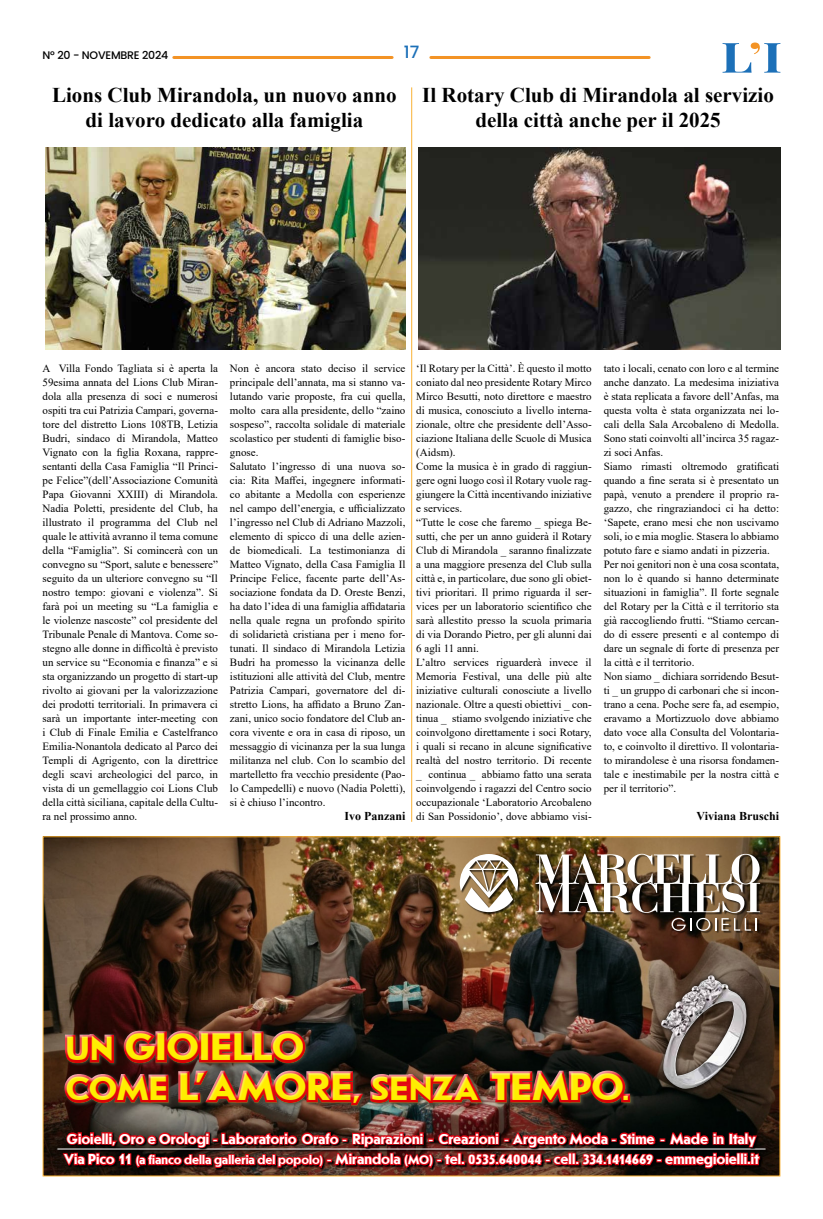
<style>
.page{position:relative;width:823px;height:1219px;background:#fff}
.page>*{position:absolute;margin:0;border:0;box-sizing:border-box;transform-origin:0 0}
.t1{font:700 39.9px/39.9px "Journal Sans";letter-spacing:-.005em;color:#ffed00;scale:1.05 1}
.t2{font:700 21px/25.2px "Times New Roman";color:#000;text-align:center}
.t3{font:500 17px "Poppins";color:#1c70b8}
.t4{font:700 15px/20.5px "Journal Sans";color:#fff}
.t5{font:700 12px "Times New Roman";color:#000}
.t6{font:11px/14px "Times New Roman";color:#000}
.t7{font:500 11px "Poppins";letter-spacing:-.02em;color:#000}
.s1{font-size:34.9px}
.s2{font-size:29.9px}
.s3{font-size:12px}
.s4{font-size:13px}
.s5{font-size:14px}
</style>
<div class="page">
<svg style="left:722px;top:43px;width:58px;height:30px"></svg>
<hr style="left:174px;top:56px;width:218px;height:3px;background:#f39325">
<hr style="left:430px;top:56px;width:218px;height:3px;background:#f39325">
<img style="left:45px;top:838px;width:733px;height:336px">
<hr style="left:58px;top:1148px;width:706px;height:1px;background:#fff">
<svg style="left:656px;top:971px;width:96px;height:46px"></svg>
<img style="left:660px;top:975px;width:86px;height:42px">
<img style="left:61px;top:1017px;width:699px;height:157px">
<div style="left:60px;top:1026px;width:573px;height:82px;background:#fff;opacity:.75"></div>
<div style="left:63px;top:1028px;width:571px;height:82px;background:#f2e500;opacity:.75"></div>
<div style="left:459px;top:854px;width:303px;height:79px;background:#000;opacity:.75"></div>
<svg style="left:459px;top:854px;width:58px;height:58px"></svg>
<img style="left:535px;top:854px;width:224px;height:77px">
<img style="left:45px;top:147px;width:360px;height:202px">
<img style="left:418px;top:147px;width:362px;height:202px">
<hr style="left:411px;top:87px;width:1px;height:735px;background:#f9b234">
<p class="t7" style="left:43px;top:49px;width:127px">N° 20 - NOVEMBRE 2024</p>
<h3 class="t3" style="left:403px;top:43px;width:17px">17</h3>
<h2 class="t2" style="left:52px;top:81px;width:346px">Lions Club Mirandola, un nuovo anno di lavoro dedicato alla famiglia</h2>
<h2 class="t2" style="left:422px;top:81px;width:353px">Il Rotary Club di Mirandola al servizio della città anche per il 2025</h2>
<p class="t6" style="left:43px;top:361px;width:177px;text-align:justify">A Villa Fondo Tagliata si è aperta la 59esima annata del Lions Club Miran&shy;dola alla presenza di soci e numerosi ospiti tra cui Patrizia Campari, governa&shy;tore del distretto Lions 108TB, Letizia Budri, sindaco di Mirandola, Matteo Vignato con la figlia Roxana, rappre&shy;sentanti della Casa Famiglia “Il Princi&shy;pe Felice”(dell’Associazione Comunità Papa Giovanni XXIII) di Mirandola.<br>Nadia Poletti, presidente del Club, ha illustrato il programma del Club nel quale le attività avranno il tema comune della “Famiglia”. Si comincerà con un convegno su “Sport, salute e benessere” seguito da un ulteriore convegno su “Il nostro tempo: giovani e violenza”. Si farà poi un meeting su “La famiglia e le violenze nascoste” col presidente del Tribunale Penale di Mantova. Come so&shy;stegno alle donne in difficoltà è previsto un service su “Economia e finanza” e si sta organizzando un progetto di start-up rivolto ai giovani per la valorizzazione dei prodotti territoriali. In primavera ci sarà un importante inter-meeting con i Club di Finale Emilia e Castelfranco Emilia-Nonantola dedicato al Parco dei Templi di Agrigento, con la direttrice degli scavi archeologici del parco, in vista di un gemellaggio coi Lions Club della città siciliana, capitale della Cultu&shy;ra nel prossimo anno.</p>
<p class="t6" style="left:416px;top:361px;width:177px">‘Il Rotary per la Città’. È questo il motto coniato dal neo presidente Rotary Mirco Mirco Besutti, noto direttore e maestro di musica, conosciuto a livello interna&shy;zionale, oltre che presidente dell’Asso&shy;ciazione Italiana delle Scuole di Musica (Aidsm).<br>Come la musica è in grado di raggiun&shy;gere ogni luogo così il Rotary vuole rag&shy;giungere la Città incentivando iniziative e services.<br>“Tutte le cose che faremo _ spiega Be&shy;sutti, che per un anno guiderà il Rotary Club di Mirandola _ saranno finalizzate a una maggiore presenza del Club sulla città e, in particolare, due sono gli obiet&shy;tivi prioritari. Il primo riguarda il ser&shy;vices per un laboratorio scientifico che sarà allestito presso la scuola primaria di via Dorando Pietro, per gli alunni dai 6 agli 11 anni.<br>L’altro services riguarderà invece il Memoria Festival, una delle più alte iniziative culturali conosciute a livello nazionale. Oltre a questi obiettivi _ con&shy;tinua _ stiamo svolgendo iniziative che coinvolgono direttamente i soci Rotary, i quali si recano in alcune significative realtà del nostro territorio. Di recente _ continua _ abbiamo fatto una serata coinvolgendo i ragazzi del Centro socio occupazionale ‘Laboratorio Arcobaleno di San Possidonio’, dove abbiamo visi-</p>
<p class="t6" style="left:230px;top:361px;width:177px">Non è ancora stato deciso il service principale dell’annata, ma si stanno va&shy;lutando varie proposte, fra cui quella, molto cara alla presidente, dello “zaino sospeso”, raccolta solidale di materiale scolastico per studenti di famiglie biso&shy;gnose.<br>Salutato l’ingresso di una nuova so&shy;cia: Rita Maffei, ingegnere informati&shy;co abitante a Medolla con esperienze nel campo dell’energia, e ufficializzato l’ingresso nel Club di Adriano Mazzoli, elemento di spicco di una delle azien&shy;de biomedicali. La testimonianza di Matteo Vignato, della Casa Famiglia Il Principe Felice, facente parte dell’As&shy;sociazione fondata da D. Oreste Benzi, ha dato l’idea di una famiglia affidataria nella quale regna un profondo spirito di solidarietà cristiana per i meno for&shy;tunati. Il sindaco di Mirandola Letizia Budri ha promesso la vicinanza delle istituzioni alle attività del Club, mentre Patrizia Campari, governatore del di&shy;stretto Lions, ha affidato a Bruno Zan&shy;zani, unico socio fondatore del Club an&shy;cora vivente e ora in casa di riposo, un messaggio di vicinanza per la sua lunga militanza nel club. Con lo scambio del martelletto fra vecchio presidente (Pao&shy;lo Campedelli) e nuovo (Nadia Poletti), si è chiuso l’incontro.</p>
<p class="t5" style="left:344px;top:807px;width:63px">Ivo Panzani</p>
<p class="t6" style="left:603px;top:361px;width:177px">tato i locali, cenato con loro e al termine anche danzato. La medesima iniziativa è stata replicata a favore dell’Anfas, ma questa volta è stata organizzata nei lo&shy;cali della Sala Arcobaleno di Medolla.<br>Sono stati coinvolti all’incirca 35 ragaz&shy;zi soci Anfas.<br>Siamo rimasti oltremodo gratificati quando a fine serata si è presentato un papà, venuto a prendere il proprio ra&shy;gazzo, che ringraziandoci ci ha detto: ‘Sapete, erano mesi che non uscivamo soli, io e mia moglie. Stasera lo abbiamo potuto fare e siamo andati in pizzeria.<br>Per noi genitori non è una cosa scontata, non lo è quando si hanno determinate situazioni in famiglia”. Il forte segnale del Rotary per la Città e il territorio sta già raccogliendo frutti. “Stiamo cercan&shy;do di essere presenti e al contempo di dare un segnale di forte di presenza per la città e il territorio.<br>Non siamo _ dichiara sorridendo Besut&shy;ti _ un gruppo di carbonari che si incon&shy;trano a cena. Poche sere fa, ad esempio, eravamo a Mortizzuolo dove abbiamo dato voce alla Consulta del Volontaria&shy;to, e coinvolto il direttivo. Il volontaria&shy;to mirandolese è una risorsa fondamen&shy;tale e inestimabile per la nostra città e per il territorio”.</p>
<p class="t5" style="left:696px;top:807px;width:84px">Viviana Bruschi</p>
<h1 class="t1" style="left:66px;top:1028px;width:538px"><span class="s1">un</span> gioiello<br><span class="s1">come</span> l’amore<span class="s2">,</span> <span class="s1">senza</span> tempo<span class="s2">.</span></h1>
<h3 class="t4" style="left:64px;top:1129px;width:696px">Gioielli, Oro e Orologi - Laboratorio Orafo - Riparazioni - Creazioni - Argento Moda - Stime - Made in Italy<br>Via Pico 11 <span class="s3">(</span><span class="s4">a fianco della galleria del popolo</span><span class="s3">)</span> - Mirandola <span class="s4">(MO)</span> - tel. <span class="s5">0535.640044</span> - cell. <span class="s5">334.1414669</span> - emmegioielli.it</h3>
</div>
